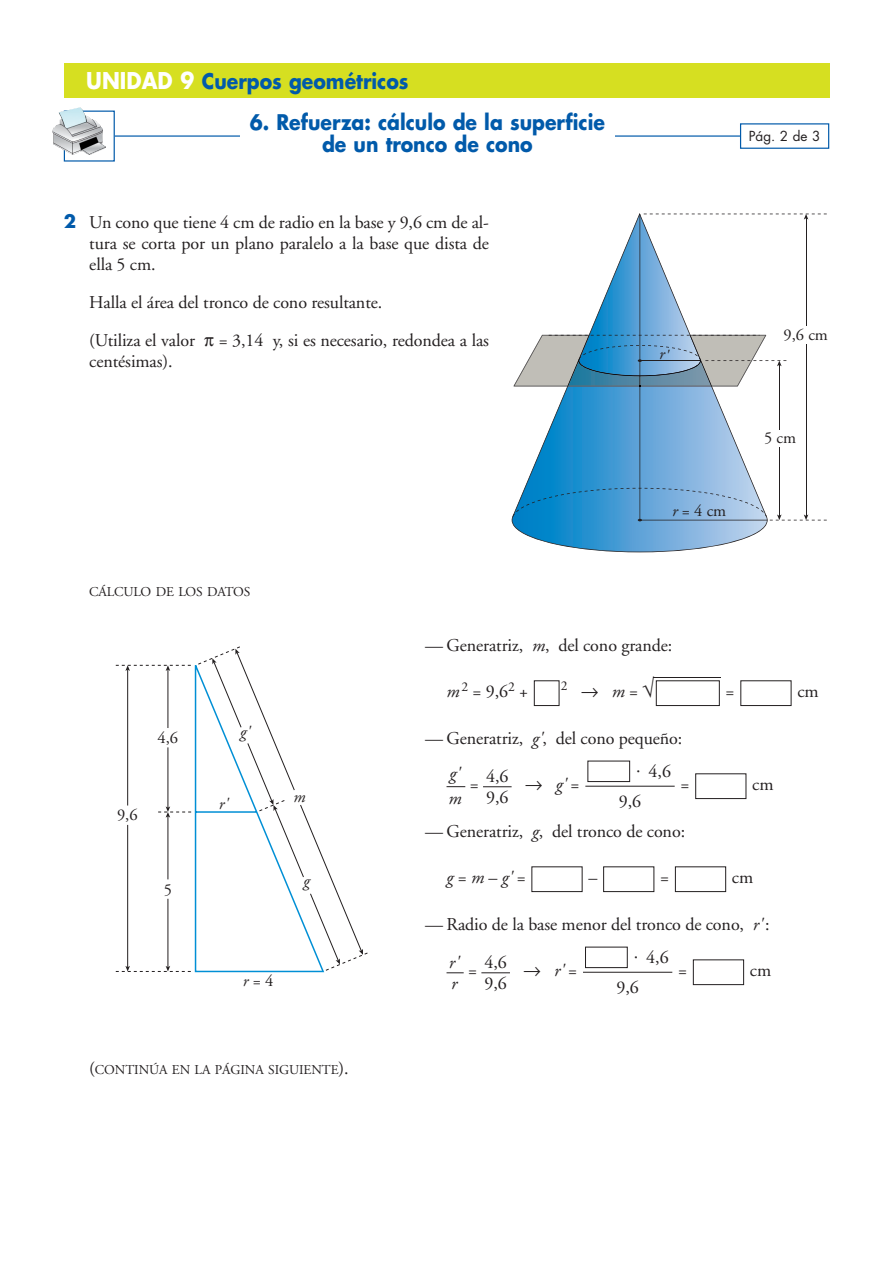
<style>
.page{position:relative;width:893px;height:1263px;background:#fff}
.page>*{position:absolute;margin:0;border:0;box-sizing:border-box;transform-origin:0 0}
.t1{font:700 21px/22.5px "Futura";color:#015aaa;text-align:center;scale:.9 1}
.t2{font:18px/21px "Adobe Garamond";letter-spacing:-.005em;color:#231f20}
.t3{font:italic 18px/21px "Adobe Garamond";color:#231f20}
.t4{font:18px "Adobe Garamond";letter-spacing:-.005em;color:#231f20;scale:3.75 1}
.t5{font:16.5px "Adobe Garamond";color:#231f20}
.t6{font:italic 16.5px "Adobe Garamond";color:#231f20}
.t7{font:13.5px "Adobe Garamond";letter-spacing:-.005em;color:#231f20}
.t8{font:13.5px "Futura";color:#231f20}
.s1{font-size:22.5px;color:#fff}
.s2{font-family:"Futura";font-weight:700;color:#015aaa}
.s3{font-family:"Anaya Math 1"}
.s4{font-style:italic}
.s5{font-size:18px}
.s6{font-family:"Anaya Math 1";font-size:18px}
.s7{font-style:italic;font-size:18px}
.s8{font-family:"Anaya Math 1";font-size:22.5px}
.s9{font-family:"Anaya Math 1";font-style:normal}
.s10{font-style:normal}
</style>
<div class="page">
<div style="left:64px;top:64px;width:765px;height:34px;background:#d6df21"></div>
<svg style="left:115px;top:123px;width:715px;height:26px"></svg>
<div style="left:240px;top:111px;width:374px;height:51px;background:#fff"></div>
<div style="left:64px;top:111px;width:51px;height:51px;border:1px solid #015aaa"></div>
<img style="left:52px;top:107px;width:54px;height:48px">
<div style="left:693px;top:959px;width:51px;height:26px;border:1px solid #231f20"></div>
<div style="left:585px;top:947px;width:43px;height:21px;border:1px solid #231f20"></div>
<hr style="left:583px;top:972px;width:89px;height:1px;background:#231f20">
<svg style="left:481px;top:972px;width:29px;height:1px"></svg>
<svg style="left:446px;top:972px;width:18px;height:1px"></svg>
<div style="left:675px;top:866px;width:51px;height:26px;border:1px solid #231f20"></div>
<div style="left:603px;top:866px;width:51px;height:26px;border:1px solid #231f20"></div>
<div style="left:531px;top:866px;width:51px;height:26px;border:1px solid #231f20"></div>
<div style="left:695px;top:773px;width:51px;height:26px;border:1px solid #231f20"></div>
<div style="left:587px;top:761px;width:43px;height:21px;border:1px solid #231f20"></div>
<hr style="left:585px;top:786px;width:90px;height:1px;background:#231f20">
<svg style="left:483px;top:786px;width:29px;height:1px"></svg>
<svg style="left:446px;top:786px;width:19px;height:1px"></svg>
<div style="left:740px;top:680px;width:51px;height:26px;border:1px solid #231f20"></div>
<div style="left:656px;top:680px;width:64px;height:26px;border:1px solid #231f20"></div>
<div style="left:534px;top:680px;width:25px;height:26px;border:1px solid #231f20"></div>
<svg style="left:512px;top:213px;width:315px;height:339px"></svg>
<svg style="left:116px;top:646px;width:252px;height:326px"></svg>
<svg style="left:194px;top:649px;width:169px;height:324px"></svg>
<p class="t1" style="left:86px;top:72px;width:360px"><span class="s1">UNIDAD 9</span> Cuerpos geométricos</p>
<p class="t1" style="left:250px;top:112px;width:396px">6. Refuerza: cálculo de la superficie de un tronco de cono</p>
<p class="t2" style="left:89px;top:213px;width:401px;text-align:justify;text-indent:-26px"><span class="s2">2</span> Un cono que tiene 4 cm de radio en la base y 9,6 cm de al&shy;tura se corta por un plano paralelo a la base que dista de ella 5 cm.</p>
<p class="t2" style="left:89px;top:285px;width:401px;line-height:38px">Halla el área del tronco de cono resultante.<br>(Utiliza el valor <span class="s3">π</span> = 3,14 y, si es necesario, redondea a las</p>
<p class="t2" style="left:89px;top:352px;width:85px">centésimas).</p>
<p class="t7" style="left:89px;top:586px;width:163px">CÁLCULO DE LOS DATOS</p>
<p class="t8" style="left:749px;top:130px;width:73px">Pág. 2 de 3</p>
<p class="t6" style="left:659px;top:348px;width:11px">r'</p>
<p class="t5" style="left:672px;top:504px;width:56px"><span class="s4">r</span> = 4 cm</p>
<p class="t5" style="left:783px;top:328px;width:46px">9,6 cm</p>
<p class="t5" style="left:764px;top:431px;width:33px">5 cm</p>
<p class="t5" style="left:158px;top:731px;width:22px">4,6</p>
<p class="t5" style="left:117px;top:808px;width:22px">9,6</p>
<p class="t5" style="left:164px;top:883px;width:10px">5</p>
<p class="t6" style="left:240px;top:725px;width:11px">g'</p>
<p class="t6" style="left:219px;top:797px;width:11px">r'</p>
<p class="t6" style="left:293px;top:790px;width:14px">m</p>
<p class="t6" style="left:303px;top:874px;width:8px">g</p>
<p class="t5" style="left:243px;top:975px;width:32px"><span class="s4">r</span> = 4</p>
<p class="t7" style="left:89px;top:1064px;width:261px"><span class="s5">(</span>CONTINÚA EN LA PÁGINA SIGUIENTE<span class="s5">).</span></p>
<p class="t2" style="left:425px;top:636px;width:249px">— Generatriz, <span class="s4">m</span>, del cono grande:</p>
<p class="t2" style="left:446px;top:683px;width:83px"><span class="s4">m</span><sup>2</sup> = 9,6<sup>2</sup> +</p>
<p class="t7" style="left:561px;top:680px;width:95px">2 <span class="s6">8</span><span class="s7">m</span><span class="s5">=</span> <span class="s8">√</span></p>
<p class="t4" style="left:653px;top:668px;width:19px">—</p>
<p class="t2" style="left:725px;top:683px;width:10px">=</p>
<p class="t2" style="left:797px;top:683px;width:23px">cm</p>
<p class="t2" style="left:425px;top:729px;width:259px">— Generatriz, <span class="s4">g'</span>, del cono pequeño:</p>
<p class="t2" style="left:470px;top:776px;width:10px">=</p>
<p class="t3" style="left:525px;top:776px;width:56px"><span class="s9">8</span> g'<span class="s10">=</span></p>
<p class="t2" style="left:680px;top:776px;width:10px">=</p>
<p class="t2" style="left:752px;top:776px;width:23px">cm</p>
<p class="t2" style="left:425px;top:822px;width:261px">— Generatriz, <span class="s4">g</span>, del tronco de cono:</p>
<p class="t3" style="left:446px;top:869px;width:81px">g<span class="s10">=</span> m<span class="s10">–</span> g'<span class="s10">=</span></p>
<p class="t2" style="left:588px;top:869px;width:10px">–</p>
<p class="t2" style="left:660px;top:869px;width:10px">=</p>
<p class="t2" style="left:732px;top:869px;width:23px">cm</p>
<p class="t2" style="left:425px;top:915px;width:346px">— Radio de la base menor del tronco de cono, <span class="s4">r'</span> :</p>
<p class="t2" style="left:468px;top:962px;width:10px">=</p>
<p class="t3" style="left:523px;top:962px;width:55px"><span class="s9">8</span> r'<span class="s10">=</span></p>
<p class="t2" style="left:678px;top:962px;width:10px">=</p>
<p class="t2" style="left:750px;top:962px;width:23px">cm</p>
<p class="t2" style="left:636px;top:762px;width:36px">· 4,6</p>
<p class="t3" style="left:449px;top:762px;width:15px;line-height:25.2px">g' m</p>
<p class="t2" style="left:486px;top:768px;width:24px">4,6<br>9,6</p>
<p class="t2" style="left:619px;top:792px;width:24px">9,6</p>
<p class="t2" style="left:634px;top:949px;width:36px">· 4,6</p>
<p class="t2" style="left:484px;top:954px;width:24px">4,6<br>9,6</p>
<p class="t3" style="left:449px;top:954px;width:11px">r' r</p>
<p class="t2" style="left:616px;top:978px;width:24px">9,6</p>
</div>
